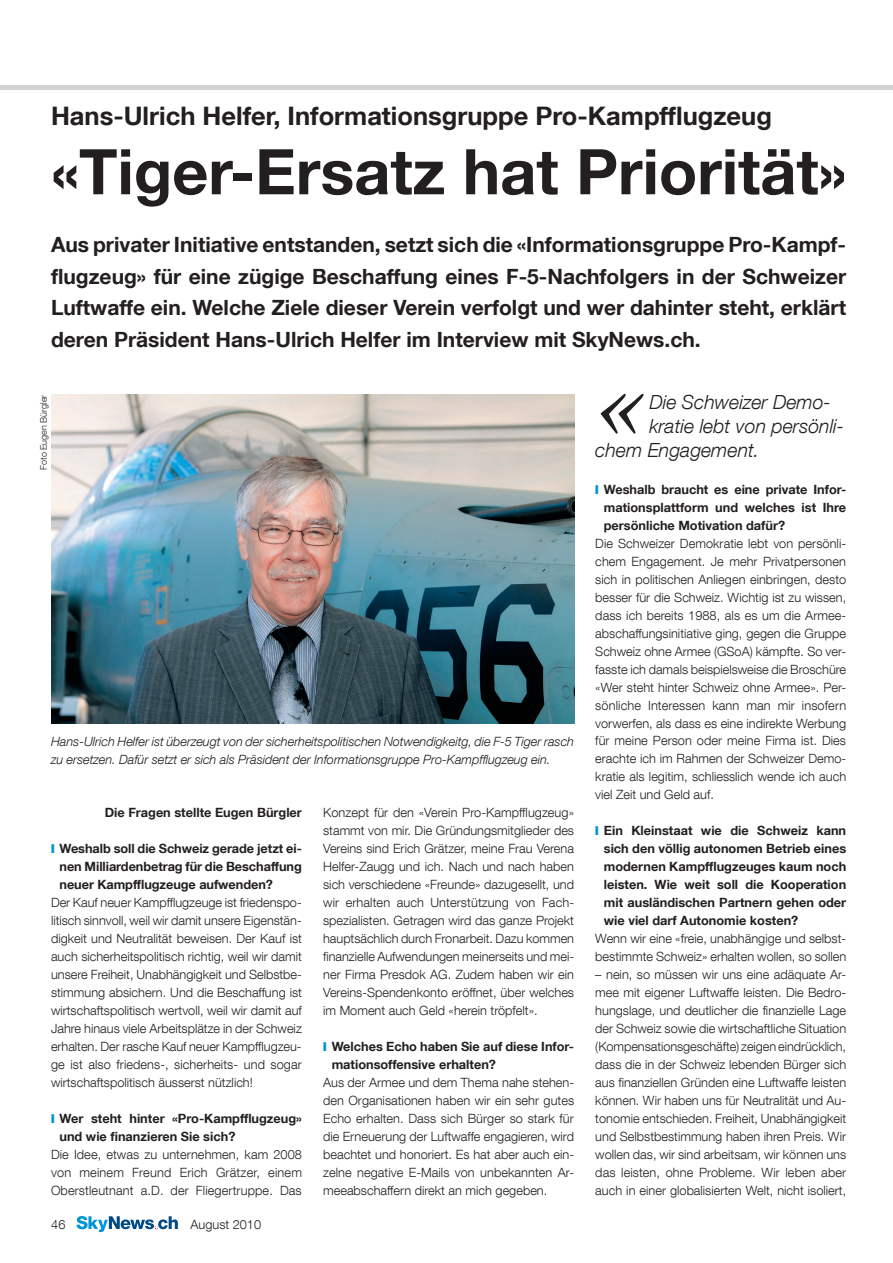
<style>
.page{position:relative;width:893px;height:1263px;background:#fff}
.page>*{position:absolute;margin:0;border:0;box-sizing:border-box;transform-origin:0 0}
.t1{font:italic 108.3px "Times";color:#231f20}
.t2{font:700 63px "Helvetica Neue LT Com";color:#231f20}
.t3{font:700 25.5px "Helvetica Neue LT Com";color:#231f20}
.t4{font:700 21px/31.5px "Helvetica Neue LT Com";color:#231f20;text-align:justify}
.t5{font:italic 300 19.5px "Helvetica Neue LT Com";color:#231f20}
.t6{font:300 12.75px/18px "Helvetica Neue LT Com";color:#231f20;text-align:justify}
.t7{font:700 12.75px/18px "Helvetica Neue LT Com";color:#231f20;text-align:justify}
.t8{font:italic 300 12.75px/18px "Helvetica Neue LT Com";letter-spacing:-.005em;color:#231f20}
.t9{font:300 9px "Helvetica Neue LT Com";color:#231f20}
.s1{color:#0095d9}
</style>
<div class="page">
<hr style="left:0;top:85px;width:893px;height:4px;background:#d1d2d4">
<svg style="left:77px;top:1216px;width:101px;height:16px"></svg>
<img style="left:51px;top:395px;width:523px;height:329px">
<h3 class="t3" style="left:51px;top:99px;width:722px">Hans-Ulrich Helfer, Informationsgruppe Pro-Kampfflugzeug</h3>
<h2 class="t2" style="left:51px;top:132px;width:797px">«Tiger-Ersatz hat Priorität»</h2>
<p class="t4" style="left:51px;top:229px;width:797px">Aus privater Initiative entstanden, setzt sich die «Informationsgruppe Pro-Kampf&shy;flugzeug» für eine zügige Beschaffung eines F-5-Nachfolgers in der Schweizer Luftwaffe ein. Welche Ziele dieser Verein verfolgt und wer dahinter steht, erklärt deren Präsident Hans-Ulrich Helfer im Interview mit SkyNews.ch.</p>
<p class="t9" style="left:38px;top:470px;width:77px;rotate:-90deg">Foto Eugen Bürgler</p>
<p class="t8" style="left:51px;top:732px;width:525px">Hans-Ulrich Helfer ist überzeugt von der sicherheitspolitischen Notwendigkeitg, die F-5 Tiger rasch zu ersetzen. Dafür setzt er sich als Präsident der Informationsgruppe Pro-Kampfflugzeug ein.</p>
<p class="t7" style="left:105px;top:803px;width:199px">Die Fragen stellte Eugen Bürgler</p>
<p class="t7" style="left:60px;top:839px;width:244px;text-indent:-9px"><span class="s1">❙</span> Weshalb soll die Schweiz gerade jetzt ei&shy;nen Milliardenbetrag für die Beschaffung neuer Kampfflugzeuge aufwenden?</p>
<p class="t6" style="left:51px;top:893px;width:252px">Der Kauf neuer Kampfflugzeuge ist friedenspo&shy;litisch sinnvoll, weil wir damit unsere Eigenstän&shy;digkeit und Neutralität beweisen. Der Kauf ist auch sicherheitspolitisch richtig, weil wir damit unsere Freiheit, Unabhängigkeit und Selbstbe&shy;stimmung absichern. Und die Beschaffung ist wirtschaftspolitisch wertvoll, weil wir damit auf Jahre hinaus viele Arbeitsplätze in der Schweiz erhalten. Der rasche Kauf neuer Kampfflugzeu&shy;ge ist also friedens-, sicherheits- und sogar wirtschaftspolitisch äusserst nützlich!</p>
<p class="t7" style="left:60px;top:1109px;width:244px;text-indent:-9px"><span class="s1">❙</span> Wer steht hinter «Pro-Kampfflugzeug» und wie finanzieren Sie sich?</p>
<p class="t6" style="left:51px;top:1145px;width:252px">Die Idee, etwas zu unternehmen, kam 2008 von meinem Freund Erich Grätzer, einem Oberstleutnant a.D. der Fliegertruppe. Das</p>
<p class="t6" style="left:51px;top:1215px;width:16px">46</p>
<p class="t6" style="left:191px;top:1215px;width:72px">August 2010</p>
<p class="t6" style="left:323px;top:804px;width:252px">Konzept für den «Verein Pro-Kampfflugzeug» stammt von mir. Die Gründungsmitglieder des Vereins sind Erich Grätzer, meine Frau Verena Helfer-Zaugg und ich. Nach und nach haben sich verschiedene «Freunde» dazugesellt, und wir erhalten auch Unterstützung von Fach&shy;spezialisten. Getragen wird das ganze Projekt hauptsächlich durch Fronarbeit. Dazu kommen finanzielle Aufwendungen meinerseits und mei&shy;ner Firma Presdok AG. Zudem haben wir ein Vereins-Spendenkonto eröffnet, über welches im Moment auch Geld «herein tröpfelt».</p>
<p class="t7" style="left:332px;top:1037px;width:244px;text-indent:-9px"><span class="s1">❙</span> Welches Echo haben Sie auf diese Infor&shy;mationsoffensive erhalten?</p>
<p class="t6" style="left:323px;top:1073px;width:253px">Aus der Armee und dem Thema nahe stehen&shy;den Organisationen haben wir ein sehr gutes Echo erhalten. Dass sich Bürger so stark für die Erneuerung der Luftwaffe engagieren, wird beachtet und honoriert. Es hat aber auch ein&shy;zelne negative E-Mails von unbekannten Ar&shy;meeabschaffern direkt an mich gegeben.</p>
<h1 class="t1" style="left:595px;top:307px;width:56px">«</h1>
<h3 class="t5" style="left:649px;top:390px;width:183px">Die Schweizer Demo-</h3>
<h3 class="t5" style="left:649px;top:414px;width:196px">kratie lebt von persönli-</h3>
<h3 class="t5" style="left:595px;top:438px;width:165px">chem Engagement.</h3>
<p class="t7" style="left:604px;top:480px;width:244px;text-indent:-9px"><span class="s1">❙</span> Weshalb braucht es eine private Infor&shy;mationsplattform und welches ist Ihre persönliche Motivation dafür?</p>
<p class="t6" style="left:595px;top:534px;width:252px">Die Schweizer Demokratie lebt von persönli&shy;chem Engagement. Je mehr Privatpersonen sich in politischen Anliegen einbringen, desto besser für die Schweiz. Wichtig ist zu wissen, dass ich bereits 1988, als es um die Armee&shy;abschaffungsinitiative ging, gegen die Gruppe Schweiz ohne Armee (GSoA) kämpfte. So ver&shy;fasste ich damals beispielsweise die Broschüre «Wer steht hinter Schweiz ohne Armee». Per&shy;sönliche Interessen kann man mir insofern vorwerfen, als dass es eine indirekte Werbung für meine Person oder meine Firma ist. Dies erachte ich im Rahmen der Schweizer Demo&shy;kratie als legitim, schliesslich wende ich auch viel Zeit und Geld auf.</p>
<p class="t7" style="left:604px;top:821px;width:244px;text-indent:-9px"><span class="s1">❙</span> Ein Kleinstaat wie die Schweiz kann sich den völlig autonomen Betrieb eines modernen Kampfflugzeuges kaum noch leisten. Wie weit soll die Kooperation mit ausländischen Partnern gehen oder wie viel darf Autonomie kosten?</p>
<p class="t6" style="left:595px;top:929px;width:252px">Wenn wir eine «freie, unabhängige und selbst&shy;bestimmte Schweiz» erhalten wollen, so sollen</p>
<p class="t6" style="left:595px;top:965px;width:252px">– nein, so müssen wir uns eine adäquate Ar&shy;mee mit eigener Luftwaffe leisten. Die Bedro&shy;hungslage, und deutlicher die finanzielle Lage der Schweiz sowie die wirtschaftliche Situation (Kompensationsgeschäfte) zeigen eindrücklich, dass die in der Schweiz lebenden Bürger sich aus finanziellen Gründen eine Luftwaffe leisten können. Wir haben uns für Neutralität und Au&shy;tonomie entschieden. Freiheit, Unabhängigkeit und Selbstbestimmung haben ihren Preis. Wir wollen das, wir sind arbeitsam, wir können uns das leisten, ohne Probleme. Wir leben aber auch in einer globalisierten Welt, nicht isoliert,</p>
</div>
